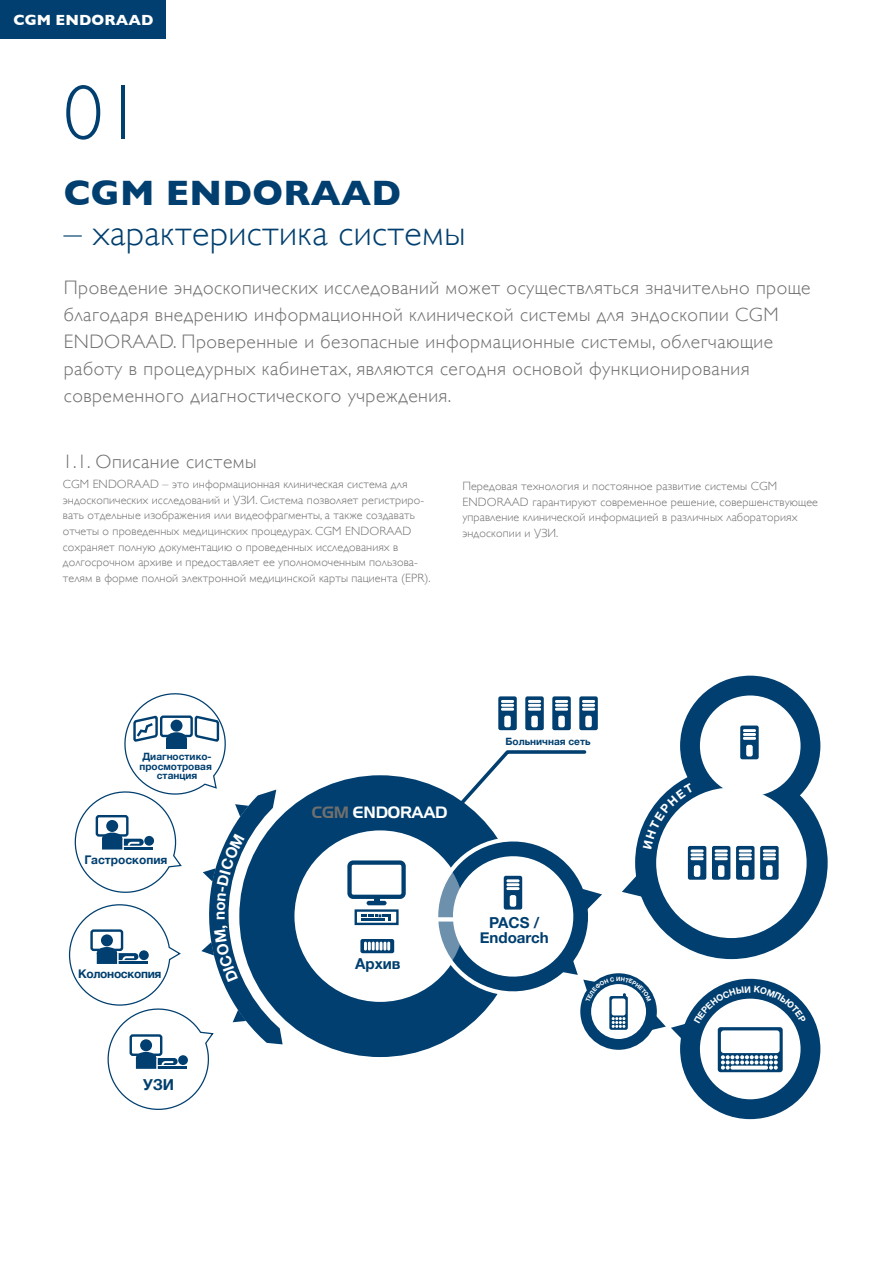
<style>
.page{position:relative;width:893px;height:1263px;background:#fff}
.page>*{position:absolute;margin:0;border:0;box-sizing:border-box;transform-origin:0 0}
.t1{font:300 78px "Gill Sans";color:#003f6f}
.t2{font:300 36px "Gill Sans";letter-spacing:.01em;color:#003f6f}
.t3{font:700 36px "Gill Sans";letter-spacing:.01em;color:#003f6f}
.t4{font:300 19.5px/27px "Gill Sans";letter-spacing:.025em;color:#6f6f6e}
.t5{font:15.9px "Handel Gothic EU";letter-spacing:-.01em;color:#fff}
.t6{font:700 15.3px "Helvetica Neue";color:#fff}
.t7{font:700 15.15px/15.1px "Helvetica Neue";color:#003f6f;text-align:center}
.t8{font:700 15px "Gill Sans";letter-spacing:.01em;color:#fff}
.t9{font:300 12px/15.8px "Gill Sans";letter-spacing:.01em;color:#6f6f6e}
.t10{font:700 12px "Helvetica Neue";letter-spacing:-.015em;color:#003f6f}
.t11{font:700 10.05px/9.6px "Helvetica Neue";color:#003f6f;text-align:center}
.t12{font:700 5.85px "Helvetica Neue";color:#fff}
.s1{color:#6f6f6e}
</style>
<div class="page">
<svg style="left:248px;top:775px;width:239px;height:282px;fill:#003f6f"></svg>
<div style="left:680px;top:676px;width:140px;height:140px;background:#003f6f;border-radius:50%"></div>
<svg style="left:622px;top:876px;width:19px;height:21px"></svg>
<svg style="left:651px;top:1017px;width:35px;height:22px"></svg>
<div style="left:635px;top:766px;width:193px;height:193px;background:#003f6f;border-radius:50%"></div>
<div style="left:656px;top:788px;width:151px;height:150px;background:#fff;border-radius:50%"></div>
<div style="left:498px;top:696px;width:19px;height:34px;background:#003f6f;border-radius:2px"></div>
<div style="left:504px;top:716px;width:7px;height:11px;background:#fff;border-radius:2px"></div>
<svg style="left:501px;top:700px;width:13px;height:11px"></svg>
<div style="left:525px;top:696px;width:19px;height:34px;background:#003f6f;border-radius:2px"></div>
<div style="left:531px;top:716px;width:7px;height:11px;background:#fff;border-radius:2px"></div>
<svg style="left:528px;top:700px;width:13px;height:11px"></svg>
<div style="left:552px;top:696px;width:19px;height:34px;background:#003f6f;border-radius:2px"></div>
<div style="left:558px;top:716px;width:7px;height:11px;background:#fff;border-radius:2px"></div>
<svg style="left:555px;top:700px;width:13px;height:11px"></svg>
<div style="left:579px;top:696px;width:19px;height:34px;background:#003f6f;border-radius:2px"></div>
<div style="left:585px;top:716px;width:7px;height:11px;background:#fff;border-radius:2px"></div>
<svg style="left:582px;top:700px;width:13px;height:11px"></svg>
<svg style="left:454px;top:750px;width:133px;height:61px"></svg>
<div style="left:700px;top:695px;width:100px;height:101px;background:#fff;border-radius:50%"></div>
<div style="left:680px;top:979px;width:140px;height:140px;background:#003f6f;border-radius:50%"></div>
<div style="left:700px;top:999px;width:100px;height:100px;background:#fff;border-radius:50%"></div>
<div style="left:580px;top:973px;width:77px;height:77px;background:#003f6f;border-radius:50%"></div>
<div style="left:591px;top:984px;width:55px;height:55px;background:#fff;border-radius:50%"></div>
<div style="left:740px;top:725px;width:19px;height:34px;background:#003f6f;border-radius:2px"></div>
<div style="left:746px;top:745px;width:7px;height:11px;background:#fff;border-radius:2px"></div>
<svg style="left:743px;top:729px;width:13px;height:11px"></svg>
<div style="left:688px;top:846px;width:18px;height:34px;background:#003f6f;border-radius:2px"></div>
<div style="left:694px;top:865px;width:6px;height:12px;background:#fff;border-radius:2px"></div>
<div style="left:712px;top:846px;width:18px;height:34px;background:#003f6f;border-radius:2px"></div>
<div style="left:718px;top:865px;width:6px;height:12px;background:#fff;border-radius:2px"></div>
<svg style="left:715px;top:849px;width:13px;height:11px"></svg>
<div style="left:736px;top:846px;width:18px;height:34px;background:#003f6f;border-radius:2px"></div>
<div style="left:742px;top:865px;width:6px;height:12px;background:#fff;border-radius:2px"></div>
<svg style="left:739px;top:849px;width:13px;height:11px"></svg>
<div style="left:760px;top:846px;width:19px;height:34px;background:#003f6f;border-radius:2px"></div>
<div style="left:766px;top:865px;width:7px;height:12px;background:#fff;border-radius:2px"></div>
<svg style="left:763px;top:849px;width:13px;height:11px"></svg>
<svg style="left:609px;top:996px;width:19px;height:34px"></svg>
<div style="left:612px;top:998px;width:13px;height:17px;background:#fff;border-radius:2px"></div>
<svg style="left:612px;top:1017px;width:13px;height:11px"></svg>
<svg style="left:718px;top:1027px;width:65px;height:45px"></svg>
<div style="left:721px;top:1030px;width:59px;height:23px;background:#fff;border-radius:3px"></div>
<svg style="left:721px;top:1055px;width:57px;height:14px"></svg>
<div style="left:0;top:0;width:166px;height:38px;background:#003f6f"></div>
<svg style="left:68px;top:693px;width:180px;height:417px"></svg>
<svg style="left:643px;top:783px;width:61px;height:77px"></svg>
<svg style="left:306px;top:824px;width:309px;height:185px"></svg>
<svg style="left:621px;top:977px;width:30px;height:24px"></svg>
<svg style="left:694px;top:986px;width:112px;height:38px"></svg>
<p class="t8" style="left:14px;top:8px;width:142px">CGM ENDORAAD</p>
<h1 class="t1" style="left:64px;top:52px;width:80px">01</h1>
<h2 class="t3" style="left:64px;top:164px;width:339px">CGM ENDORAAD</h2>
<h2 class="t2" style="left:64px;top:205px;width:403px">– характеристика системы</h2>
<p class="t4" style="left:64px;top:273px;width:748px">Проведение эндоскопических исследований может осуществляться значительно проще благодаря внедрению информационной клинической системы для эндоскопии CGM ENDORAAD. Проверенные и безопасные информационные системы, облегчающие работу в процедурных кабинетах, являются сегодня основой функционирования современного диагностического учреждения.</p>
<h3 class="t4" style="left:63px;top:447px;width:195px">1.1. Описание системы</h3>
<p class="t9" style="left:63px;top:475px;width:369px">CGM ENDORAAD – это информационная клиническая система для эндоскопических исследований и УЗИ. Система позволяет регистриро&shy;вать отдельные изображения или видеофрагменты, а также создавать отчеты о проведенных медицинских процедурах. CGM ENDORAAD сохраняет полную документацию о проведенных исследованиях в долгосрочном архиве и предоставляет ее уполномоченным пользова&shy;телям в форме полной электронной медицинской карты пациента (EPR).</p>
<p class="t9" style="left:462px;top:477px;width:357px">Передовая технология и постоянное развитие системы CGM ENDORAAD гарантируют современное решение, совершенствующее управление клинической информацией в различных лабораториях эндоскопии и УЗИ.</p>
<p class="t11" style="left:140px;top:751px;width:74px">Диагностико&shy;просмотровая станция</p>
<p class="t10" style="left:84px;top:852px;width:85px">Гастроскопия</p>
<p class="t10" style="left:78px;top:966px;width:85px">Колоноскопия</p>
<p class="t7" style="left:143px;top:1076px;width:32px">УЗИ</p>
<p class="t6" style="left:210px;top:920px;width:11px;rotate:-90deg">n</p>
<h3 class="t5" style="left:312px;top:802px;width:137px"><span class="s1">CGM</span> ENDORAAD</h3>
<p class="t11" style="left:505px;top:736px;width:87px">Больничная сеть</p>
<p class="t7" style="left:355px;top:955px;width:47px">Архив</p>
<p class="t7" style="left:480px;top:914px;width:71px">PACS /<br>Endoarch</p>
<p class="t12" style="left:616px;top:975px;width:6px">И</p>
</div>
